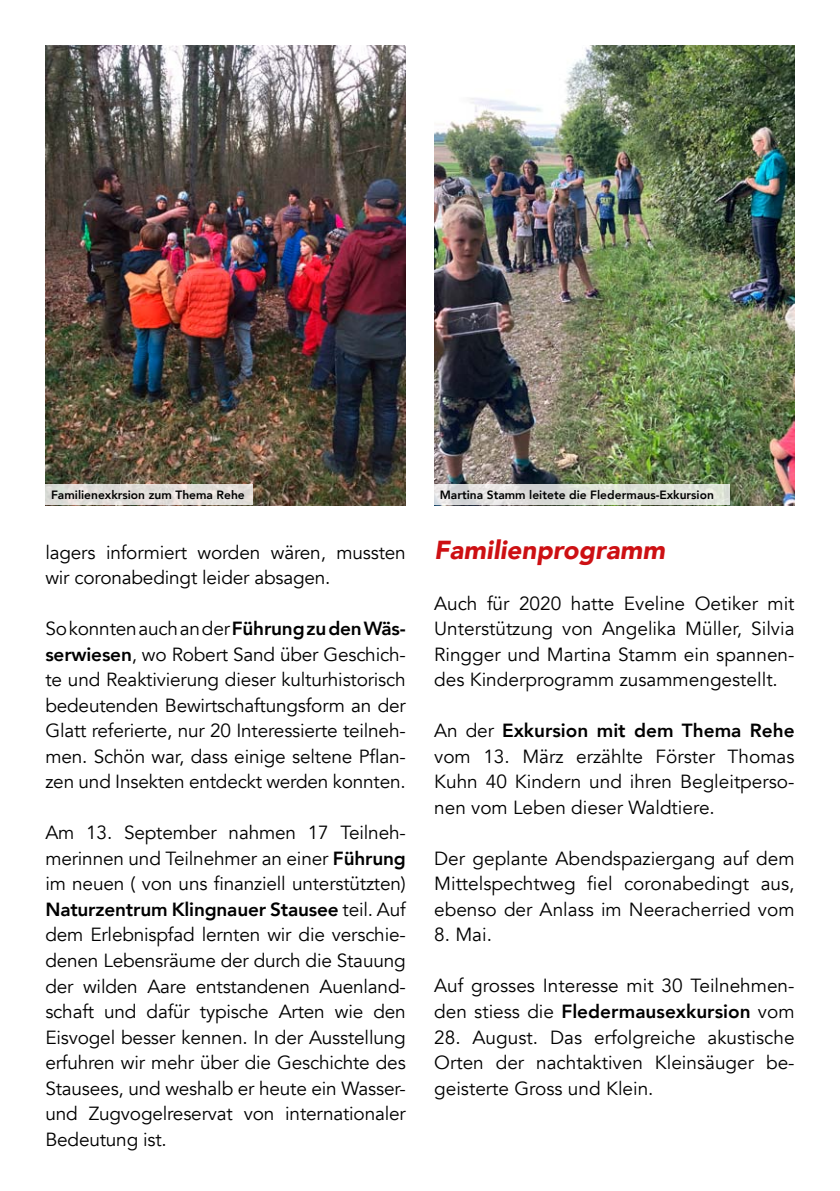
<style>
.page{position:relative;width:840px;height:1191px;background:#fff}
.page>*{position:absolute;margin:0;border:0;box-sizing:border-box;transform-origin:0 0}
.t1{font:italic 900 26px "Avenir";color:#cd1013}
.t2{font:19px/25.6px "Avenir";color:#000;text-align:justify}
.t3{font:800 12px "Avenir";color:#000}
.s1{font-weight:800}
</style>
<div class="page">
<img style="left:45px;top:45px;width:360px;height:460px">
<img style="left:434px;top:45px;width:360px;height:460px">
<svg style="left:45px;top:484px;width:207px;height:21px;background:#e1ded9"></svg>
<svg style="left:434px;top:484px;width:295px;height:21px;background:#dee0db"></svg>
<p class="t3" style="left:51px;top:485px;width:195px">Familienexkrsion zum Thema Rehe</p>
<p class="t3" style="left:439px;top:485px;width:275px">Martina Stamm leitete die Fledermaus-Exkursion</p>
<p class="t2" style="left:45px;top:539px;width:362px">lagers informiert worden wären, mussten wir coronabedingt leider absagen.</p>
<p class="t2" style="left:45px;top:616px;width:362px">So konnten auch an der <span class="s1">Führung zu den Wäs&shy;serwiesen</span>, wo Robert Sand über Geschich&shy;te und Reaktivierung dieser kulturhistorisch bedeutenden Bewirtschaftungsform an der Glatt referierte, nur 20 Interessierte teilneh&shy;men. Schön war, dass einige seltene Pflan&shy;zen und Insekten entdeckt werden konnten.</p>
<p class="t2" style="left:45px;top:820px;width:362px">Am 13. September nahmen 17 Teilneh&shy;merinnen und Teilnehmer an einer <span class="s1">Führung </span>im neuen ( von uns finanziell unterstützten)<br><span class="s1">Naturzentrum Klingnauer Stausee</span> teil. Auf dem Erlebnispfad lernten wir die verschie&shy;denen Lebensräume der durch die Stauung der wilden Aare entstandenen Auenland&shy;schaft und dafür typische Arten wie den Eisvogel besser kennen. In der Ausstellung erfuhren wir mehr über die Geschichte des Stausees, und weshalb er heute ein Wasser&shy;und Zugvogelreservat von internationaler Bedeutung ist.</p>
<h1 class="t1" style="left:434px;top:528px;width:232px">Familienprogramm</h1>
<p class="t2" style="left:434px;top:590px;width:362px">Auch für 2020 hatte Eveline Oetiker mit Unterstützung von Angelika Müller, Silvia Ringger und Martina Stamm ein spannen&shy;des Kinderprogramm zusammengestellt.</p>
<p class="t2" style="left:434px;top:718px;width:362px">An der <span class="s1">Exkursion mit dem Thema Rehe </span>vom 13. März erzählte Förster Thomas Kuhn 40 Kindern und ihren Begleitperso&shy;nen vom Leben dieser Waldtiere.</p>
<p class="t2" style="left:434px;top:846px;width:362px">Der geplante Abendspaziergang auf dem Mittelspechtweg fiel coronabedingt aus, ebenso der Anlass im Neeracherried vom</p>
<p class="t2" style="left:434px;top:922px;width:59px">8. Mai.</p>
<p class="t2" style="left:434px;top:973px;width:361px">Auf grosses Interesse mit 30 Teilnehmen&shy;den stiess die <span class="s1">Fledermausexkursion</span> vom</p>
<p class="t2" style="left:434px;top:1024px;width:362px">28. August. Das erfolgreiche akustische Orten der nachtaktiven Kleinsäuger be&shy;geisterte Gross und Klein.</p>
</div>
